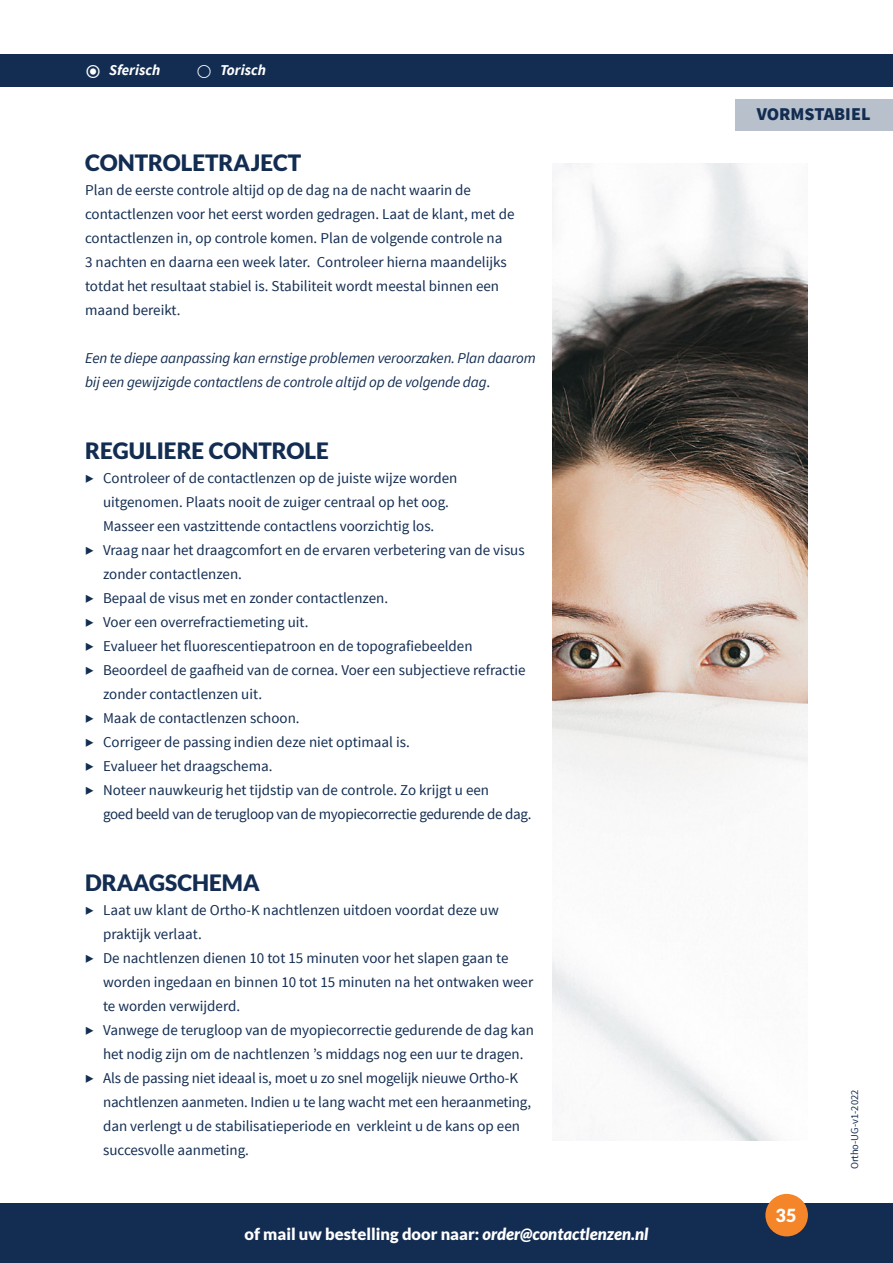
<style>
.page{position:relative;width:893px;height:1263px;background:#fff}
.page>*{position:absolute;margin:0;border:0;box-sizing:border-box;transform-origin:0 0}
.t1{font:900 22.5px "Lato";color:#132d52}
.kopje_hoofdletters_e{font:900 18px "Source Sans Pro";color:#132d52}
.t2{font:900 18px "Lato";color:#fff}
.t3{font:900 16.5px "Lato";color:#fff}
.t4{font:15px/24px "Source Sans Pro";color:#132d52}
.t5{font:italic 15px/24px "Source Sans Pro";letter-spacing:-.01em;color:#132d52}
.t6{font:15px/24px "Source Sans Pro";letter-spacing:-.02em;color:#132d52}
.kopje_hoofdletters_e-2{font:italic 700 15px "Source Sans Pro";color:#fff}
.t7{font:10.5px "Source Sans Pro";color:#132d52}
.s1{font-style:normal}
.s2{font-style:italic}
</style>
<div class="page">
<hr style="left:0;top:1203px;width:1px;height:60px;background:#132d52">
<div style="left:1px;top:1203px;width:892px;height:60px;background:#132d52"></div>
<div style="left:765px;top:1194px;width:43px;height:42px;background:#f58529;border-radius:50%"></div>
<div style="left:0;top:54px;width:893px;height:33px;background:#132d52"></div>
<div style="left:736px;top:99px;width:157px;height:32px;background:#b8c0cb"></div>
<img style="left:553px;top:163px;width:255px;height:977px">
<p class="kopje_hoofdletters_e-2" style="left:109px;top:61px;width:53px">Sferisch</p>
<p class="kopje_hoofdletters_e-2" style="left:220px;top:61px;width:47px">Torisch</p>
<p class="t1" style="left:85px;top:150px;width:218px">CONTROLETRAJECT</p>
<p class="t4" style="left:85px;top:178px;width:431px">Plan de eerste controle altijd op de dag na de nacht waarin de contactlenzen voor het eerst worden gedragen. Laat de klant, met de contactlenzen in, op controle komen. Plan de volgende controle na<br>3 nachten en daarna een week later. Controleer hierna maandelijks totdat het resultaat stabiel is. Stabiliteit wordt meestal binnen een maand bereikt.</p>
<p class="t5" style="left:85px;top:346px;width:452px">Een te diepe aanpassing kan ernstige problemen veroorzaken. Plan daarom bij een gewijzigde contactlens de controle altijd op de volgende dag<span class="s1">.</span></p>
<p class="t1" style="left:85px;top:438px;width:245px">REGULIERE CONTROLE</p>
<p class="t4" style="left:103px;top:466px;width:356px;text-indent:-18px">▶ Controleer of de contactlenzen op de juiste wijze worden uitgenomen. Plaats nooit de zuiger centraal op het oog.</p>
<p class="t4" style="left:103px;top:514px;width:333px">Masseer een vastzittende contactlens voorzichtig los.</p>
<p class="t4" style="left:103px;top:538px;width:423px;text-indent:-18px">▶ Vraag naar het draagcomfort en de ervaren verbetering van de visus zonder contactlenzen.</p>
<p class="t4" style="left:85px;top:586px;width:305px">▶ Bepaal de visus met en zonder contactlenzen.</p>
<p class="t4" style="left:85px;top:610px;width:225px">▶ Voer een overrefractiemeting uit.</p>
<p class="t4" style="left:85px;top:634px;width:389px">▶ Evalueer het fluorescentiepatroon en de topografiebeelden</p>
<p class="t4" style="left:103px;top:658px;width:424px;text-indent:-18px">▶ Beoordeel de gaafheid van de cornea. Voer een subjectieve refractie zonder contactlenzen uit.</p>
<p class="t4" style="left:85px;top:706px;width:216px">▶ Maak de contactlenzen schoon.</p>
<p class="t4" style="left:85px;top:730px;width:326px">▶ Corrigeer de passing indien deze niet optimaal is.</p>
<p class="t4" style="left:85px;top:754px;width:189px">▶ Evalueer het draagschema.</p>
<p class="t6" style="left:103px;top:778px;width:430px;text-indent:-18px">▶ Noteer nauwkeurig het tijdstip van de controle. Zo krijgt u een<br>goed beeld van de terugloop van de myopiecorrectie gedurende de dag.</p>
<p class="t1" style="left:85px;top:870px;width:176px">DRAAGSCHEMA</p>
<p class="t4" style="left:103px;top:898px;width:397px;text-indent:-18px">▶ Laat uw klant de Ortho-K nachtlenzen uitdoen voordat deze uw praktijk verlaat.</p>
<p class="t4" style="left:103px;top:946px;width:432px;text-indent:-18px">▶ De nachtlenzen dienen 10 tot 15 minuten voor het slapen gaan te worden ingedaan en binnen 10 tot 15 minuten na het ontwaken weer te worden verwijderd.</p>
<p class="t4" style="left:85px;top:1018px;width:450px;text-align:center">▶ Vanwege de terugloop van de myopiecorrectie gedurende de dag kan het nodig zijn om de nachtlenzen ’s middags nog een uur te dragen.</p>
<p class="t4" style="left:103px;top:1066px;width:430px;text-indent:-18px">▶ Als de passing niet ideaal is, moet u zo snel mogelijk nieuwe Ortho-K nachtlenzen aanmeten. Indien u te lang wacht met een heraanmeting, dan verlengt u de stabilisatieperiode en verkleint u de kans op een succesvolle aanmeting.</p>
<p class="t3" style="left:245px;top:1224px;width:405px">of mail uw bestelling door naar: <span class="s2">order@contactlenzen.nl</span></p>
<p class="kopje_hoofdletters_e" style="left:757px;top:103px;width:115px">VORMSTABIEL</p>
<p class="t2" style="left:775px;top:1205px;width:22px">35</p>
<p class="t7" style="left:848px;top:1169px;width:81px;rotate:-90deg">Ortho-UG-v1-2022</p>
</div>
